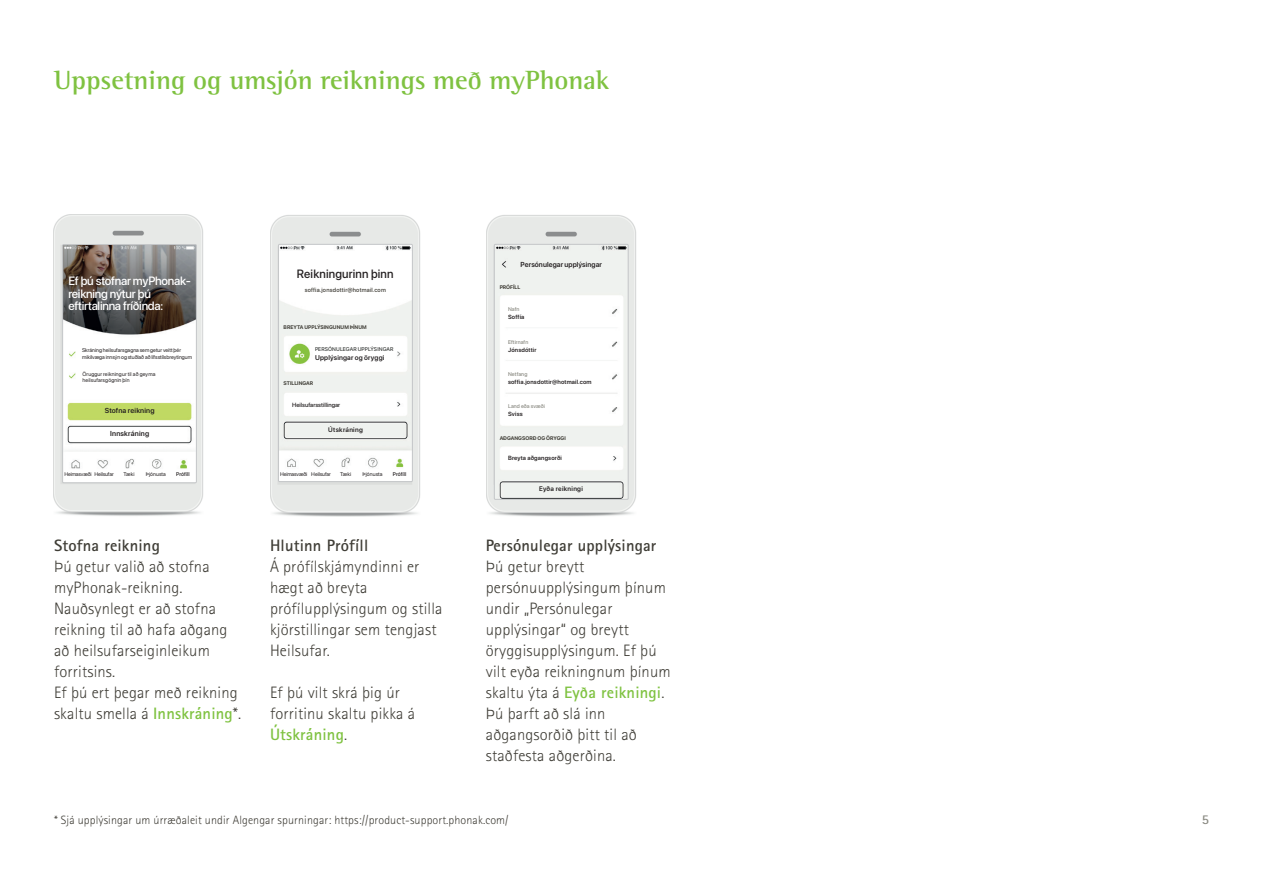
<style>
.page{position:relative;width:1263px;height:893px;background:#fff}
.page>*{position:absolute;margin:0;border:0;box-sizing:border-box;transform-origin:0 0}
.t1{font:700 27px "Rotis Semi Serif Pro";color:#7fc241}
.t2{font:300 16.5px/21px "Rotis Sans Serif Pro";letter-spacing:.01em;color:#3f3d36}
.t3{font:700 16.5px "Rotis Sans Serif Pro";letter-spacing:.01em;color:#3f3d36}
.t4{font:700 13.5px "Rotis Sans Serif Pro";color:#8b8b83}
.t5{font:300 12px "Rotis Sans Serif Pro";letter-spacing:.01em;color:#3f3d36}
.t6{font:500 12px/12.6px "SF Pro Display";letter-spacing:-.02em;color:#fff}
.t7{font:500 12px "SF Pro Display";letter-spacing:.015em;color:#231f20}
.t8{font:600 7.2px "SF Pro Display";letter-spacing:.015em;color:#231f20}
.t9{font:600 6.9px "SF Pro Display";letter-spacing:.025em;color:#231f20}
.t10{font:600 6.6px "SF Pro Display";letter-spacing:.045em;color:#231f20}
.t11{font:600 6px "SF Pro Display";letter-spacing:.025em;color:#231f20}
.t12{font:500 6px "SF Pro Display";letter-spacing:.03em;color:#3f3d36}
.t13{font:500 6px "SF Pro Display";letter-spacing:.005em;color:#231f20}
.t14{font:5.4px/6.4px "SF Pro Display";color:#231f20}
.t15{font:5.4px/6.4px "SF Pro Display";letter-spacing:.02em;color:#231f20}
.t16{font:5.4px "SF Pro Display";letter-spacing:-.02em;color:#231f20}
.t17{font:500 5.4px "SF Pro Display";letter-spacing:.01em;color:#8b8b83}
.t18{font:500 5.4px "SF Pro Display";letter-spacing:.015em;color:#383b39}
.t19{font:500 5.4px "SF Pro Display";letter-spacing:.005em;color:#231f20}
.t20{font:700 5.25px "SF Pro Display";letter-spacing:.005em;color:#3f3d36}
.s1{font-weight:700;color:#7fc241}
</style>
<div class="page">
<img style="left:53px;top:214px;width:150px;height:302px">
<img style="left:270px;top:215px;width:150px;height:302px">
<img style="left:486px;top:215px;width:150px;height:302px">
<img style="left:64px;top:246px;width:131px;height:235px">
<div style="left:62px;top:244px;width:135px;height:239px;border:1px solid #c4c6c8"></div>
<img style="left:280px;top:246px;width:131px;height:234px">
<div style="left:278px;top:244px;width:135px;height:238px;border:1px solid #c4c6c8"></div>
<img style="left:496px;top:246px;width:130px;height:252px">
<div style="left:494px;top:244px;width:134px;height:256px;border:1px solid #c4c6c8"></div>
<h1 class="t1" style="left:54px;top:63px;width:557px">Uppsetning og umsjón reiknings með myPhonak</h1>
<p class="t6" style="left:68px;top:275px;width:124px">Ef þú stofnar myPhonak&shy;reikning nýtur þú eftirtalinna fríðinda:</p>
<p class="t14" style="left:82px;top:347px;width:111px">Skráning heilsufarsgagna sem getur veitt þér mikilvæga innsýn og stuðlað að lífsstílsbreytingum</p>
<p class="t15" style="left:82px;top:371px;width:74px">Öruggur reikningur til að geyma heilsufarsgögnin þín</p>
<p class="t8" style="left:105px;top:407px;width:51px">Stofna reikning</p>
<p class="t8" style="left:110px;top:429px;width:41px">Innskráning</p>
<p class="t7" style="left:297px;top:267px;width:98px">Reikningurinn þinn</p>
<p class="t12" style="left:305px;top:286px;width:83px">soffia.jonsdottir@hotmail.com</p>
<p class="t20" style="left:284px;top:324px;width:85px">BREYTA UPPLÝSINGUNUM ÞÍNUM</p>
<p class="t18" style="left:315px;top:346px;width:80px">PERSÓNULEGAR UPPLÝSINGAR</p>
<p class="t9" style="left:315px;top:353px;width:71px">Upplýsingar og öryggi</p>
<p class="t20" style="left:284px;top:381px;width:31px">STILLINGAR</p>
<p class="t13" style="left:292px;top:401px;width:50px">Heilsufarsstillingar</p>
<p class="t10" style="left:328px;top:426px;width:36px">Útskráning</p>
<p class="t16" style="left:64px;top:471px;width:51px">Heimasvæði Heilsufar</p>
<p class="t14" style="left:123px;top:471px;width:13px">Tæki</p>
<p class="t14" style="left:146px;top:471px;width:22px">Þjónusta</p>
<p class="t19" style="left:176px;top:471px;width:15px">Prófíll</p>
<p class="t16" style="left:280px;top:471px;width:52px">Heimasvæði Heilsufar</p>
<p class="t14" style="left:340px;top:471px;width:13px">Tæki</p>
<p class="t14" style="left:362px;top:471px;width:22px">Þjónusta</p>
<p class="t19" style="left:393px;top:471px;width:15px">Prófíll</p>
<p class="t3" style="left:54px;top:535px;width:107px">Stofna reikning</p>
<p class="t2" style="left:54px;top:556px;width:189px">Þú getur valið að stofna myPhonak-reikning.<br>Nauðsynlegt er að stofna reikning til að hafa aðgang að heilsufarseiginleikum forritsins.<br>Ef þú ert þegar með reikning skaltu smella á <span class="s1">Innskráning</span>*.</p>
<p class="t3" style="left:270px;top:535px;width:100px">Hlutinn Prófíll</p>
<p class="t2" style="left:270px;top:556px;width:174px">Á prófílskjámyndinni er hægt að breyta prófílupplýsingum og stilla kjörstillingar sem tengjast<br>Heilsufar.</p>
<p class="t2" style="left:270px;top:682px;width:147px">Ef þú vilt skrá þig úr forritinu skaltu pikka á<br><span class="s1">Útskráning</span>.</p>
<p class="t8" style="left:521px;top:260px;width:83px">Persónulegar upplýsingar</p>
<p class="t20" style="left:500px;top:284px;width:22px">PRÓFÍLL</p>
<p class="t17" style="left:508px;top:306px;width:13px">Nafn</p>
<p class="t17" style="left:508px;top:339px;width:22px">Eftirnafn</p>
<p class="t17" style="left:508px;top:371px;width:21px">Netfang</p>
<p class="t17" style="left:508px;top:403px;width:38px">Land eða svæði</p>
<p class="t11" style="left:508px;top:313px;width:18px">Soffía</p>
<p class="t11" style="left:508px;top:346px;width:30px">Jónsdóttir</p>
<p class="t11" style="left:508px;top:379px;width:85px">soffia.jonsdottir@hotmail.com</p>
<p class="t11" style="left:508px;top:410px;width:16px">Sviss</p>
<p class="t11" style="left:508px;top:454px;width:55px">Breyta aðgangsorði</p>
<p class="t20" style="left:500px;top:435px;width:68px">AÐGANGSORÐ OG ÖRYGGI</p>
<p class="t10" style="left:539px;top:485px;width:45px">Eyða reikningi</p>
<p class="t3" style="left:486px;top:535px;width:172px">Persónulegar upplýsingar</p>
<p class="t2" style="left:486px;top:556px;width:186px">Þú getur breytt persónuupplýsingum þínum undir „Persónulegar upplýsingar“ og breytt öryggisupplýsingum. Ef þú vilt eyða reikningnum þínum skaltu ýta á <span class="s1">Eyða reikningi</span>.<br>Þú þarft að slá inn aðgangsorðið þitt til að staðfesta aðgerðina.</p>
<p class="t5" style="left:54px;top:813px;width:456px">* Sjá upplýsingar um úrræðaleit undir Algengar spurningar: https://product-support.phonak.com/</p>
<p class="t4" style="left:1202px;top:811px;width:9px">5</p>
</div>
